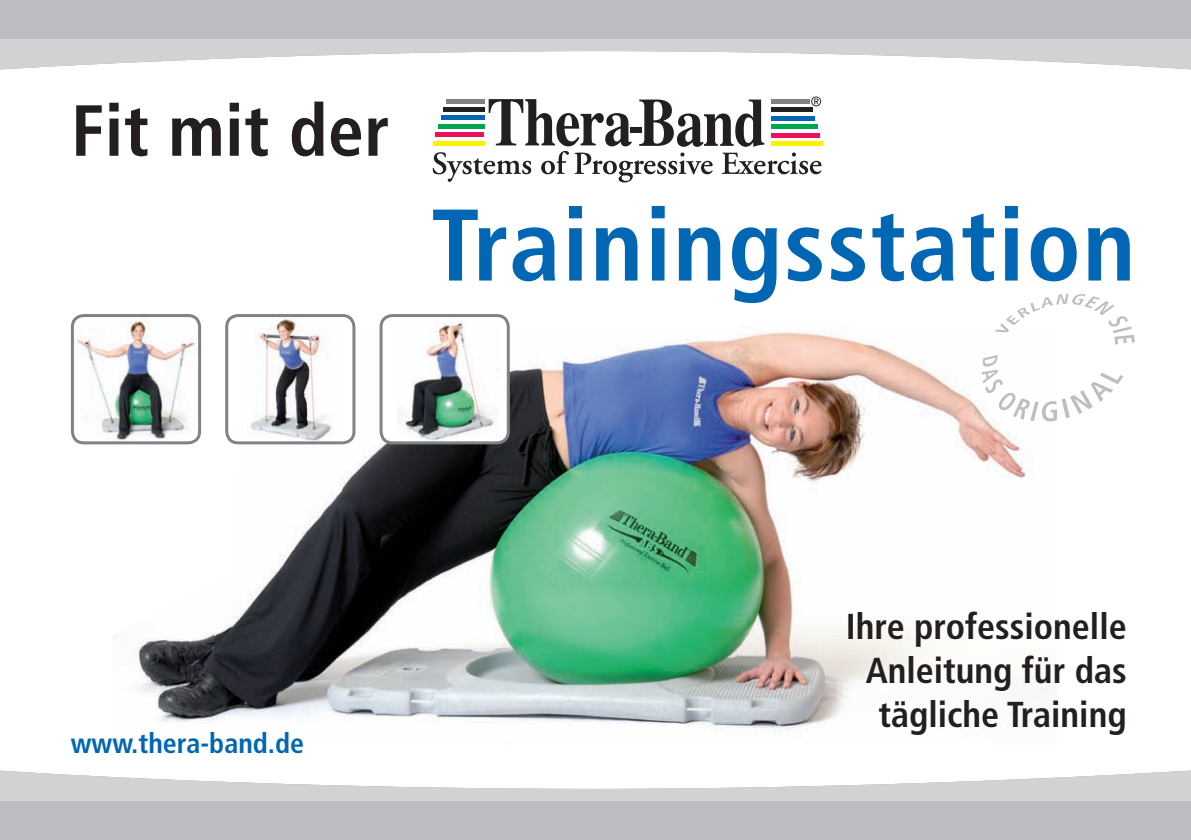
<style>
.page{position:relative;width:1191px;height:840px;background:#fff}
.page>*{position:absolute;margin:0;border:0;box-sizing:border-box;transform-origin:0 0}
.t1{font:700 condensed 101.6px "Frutiger";letter-spacing:.02em;color:#0166b3}
.t2{font:700 condensed 72.2px "Frutiger";letter-spacing:.005em;color:#231f20}
.t3{font:700 condensed 36px/44px "Frutiger";color:#231f20;text-align:right}
.t4{font:700 condensed 28px "Frutiger";color:#0166b3}
</style>
<div class="page">
<img style="left:132px;top:326px;width:924px;height:406px">
<svg style="left:109px;top:318px;width:139px;height:319px"></svg>
<div style="left:771px;top:141px;width:51px;height:5px;background:#fff101"></div>
<svg style="left:433px;top:96px;width:388px;height:86px"></svg>
<img style="left:74px;top:315px;width:125px;height:127px;border-radius:11px">
<div style="left:71px;top:314px;width:130px;height:130px;border:3px solid #808285;border-radius:11px"></div>
<div style="left:227px;top:315px;width:127px;height:127px;background:#fff;border-radius:11px"></div>
<img style="left:250px;top:318px;width:82px;height:122px">
<div style="left:225px;top:314px;width:130px;height:130px;border:3px solid #808285;border-radius:11px"></div>
<div style="left:381px;top:315px;width:127px;height:127px;background:#fff;border-radius:11px"></div>
<img style="left:397px;top:321px;width:101px;height:119px">
<div style="left:379px;top:314px;width:131px;height:130px;border:3px solid #808285;border-radius:11px"></div>
<div style="left:0;top:0;width:1191px;height:70px;background:#bcbdc0"></div>
<svg style="left:0;top:39px;width:1191px;height:30px;fill:#d1d2d4"></svg>
<div style="left:0;top:800px;width:1191px;height:39px;background:#bcbdc0"></div>
<svg style="left:0;top:770px;width:1191px;height:30px;fill:#d1d2d4"></svg>
<svg style="left:994px;top:293px;width:140px;height:51px"></svg>
<svg style="left:981px;top:355px;width:142px;height:66px"></svg>
<h2 class="t2" style="left:71px;top:101px;width:320px">Fit mit der</h2>
<h1 class="t1" style="left:431px;top:204px;width:706px">Trainingsstation</h1>
<p class="t4" style="left:71px;top:731px;width:235px">www.thera-band.de</p>
<p class="t3" style="left:846px;top:606px;width:282px">Ihre professionelle<br>Anleitung für das tägliche Training</p>
</div>
